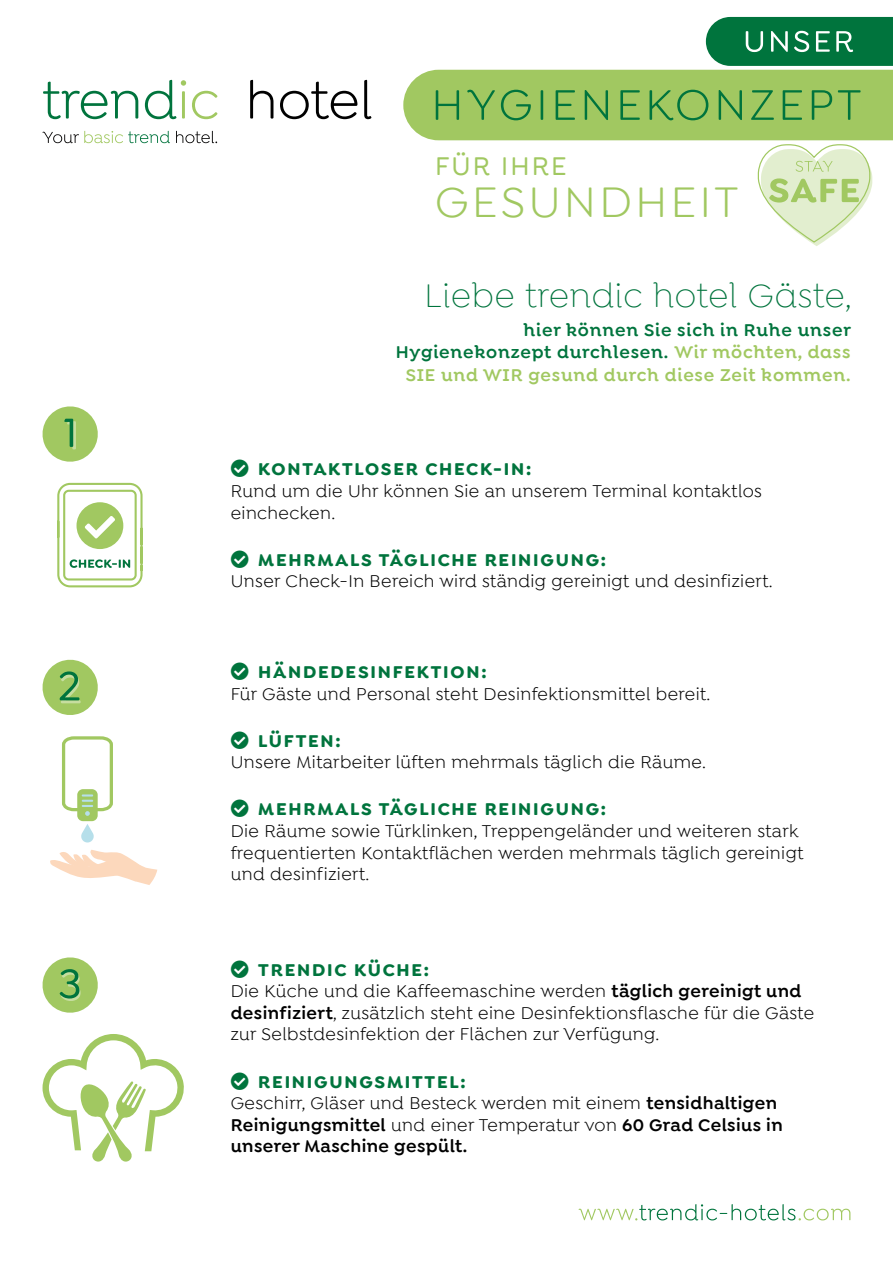
<style>
.page{position:relative;width:893px;height:1263px;background:#fff}
.page>*{position:absolute;margin:0;border:0;box-sizing:border-box;transform-origin:0 0}
.t1{font:45px "Isidora Soft";letter-spacing:.08em;color:#a1c861}
.t2{font:300 34.5px "Isidora Soft Alt";letter-spacing:.025em;color:#00743d}
.t3{font:500 27px "Isidora Soft";letter-spacing:.08em;color:#a1c861}
.t4{font:18px/21.6px "Isidora Soft";letter-spacing:.025em;color:#000}
.t5{font:600 18px/21.6px "Isidora Soft";letter-spacing:.025em;color:#000}
.t6{font:600 18px/22.5px "Isidora Soft Alt";letter-spacing:.045em;color:#00743d;text-align:right}
.s1{color:#a1c861}
.s2{color:#00743d}
.s3{font-weight:700;color:#00743d}
.s4{font-weight:600}
.s5{font-weight:400}
</style>
<div class="page">
<svg style="left:43px;top:81px;width:95px;height:38px"></svg>
<svg style="left:145px;top:80px;width:41px;height:39px"></svg>
<svg style="left:192px;top:91px;width:25px;height:28px"></svg>
<svg style="left:250px;top:80px;width:23px;height:39px"></svg>
<svg style="left:280px;top:81px;width:77px;height:38px"></svg>
<svg style="left:364px;top:80px;width:7px;height:39px"></svg>
<svg style="left:43px;top:131px;width:127px;height:12px"></svg>
<svg style="left:176px;top:131px;width:41px;height:12px"></svg>
<svg style="left:403px;top:17px;width:490px;height:229px"></svg>
<svg style="left:42px;top:406px;width:56px;height:56px"></svg>
<svg style="left:57px;top:482px;width:86px;height:106px"></svg>
<svg style="left:579px;top:1204px;width:271px;height:16px"></svg>
<div style="left:77px;top:789px;width:21px;height:32px;background:#a1c861;border-radius:6px"></div>
<svg style="left:62px;top:736px;width:51px;height:80px"></svg>
<svg style="left:81px;top:824px;width:13px;height:18px"></svg>
<svg style="left:50px;top:850px;width:107px;height:35px"></svg>
<svg style="left:42px;top:659px;width:56px;height:56px"></svg>
<svg style="left:43px;top:1034px;width:141px;height:128px"></svg>
<svg style="left:42px;top:957px;width:56px;height:56px"></svg>
<p class="t3" style="left:435px;top:150px;width:133px">FÜR IHRE</p>
<p class="t1" style="left:435px;top:177px;width:305px">GESUNDHEIT</p>
<p class="t2" style="left:424px;top:277px;width:428px">Liebe trendic hotel Gäste,</p>
<p class="t6" style="left:396px;top:318px;width:457px">hier können Sie sich in Ruhe unser<br>Hygienekonzept durchlesen. <span class="s1">Wir möchten, dass<br>SIE und WIR gesund durch diese Zeit kommen.</span></p>
<p class="t4" style="left:231px;top:459px;width:533px"><span class="s2">●</span> <span class="s3">KONTAKTLOSER CHECK-IN:<br></span>Rund um die Uhr können Sie an unserem Terminal kontaktlos einchecken.</p>
<p class="t4" style="left:231px;top:549px;width:544px"><span class="s2">●</span> <span class="s3">MEHRMALS TÄGLICHE REINIGUNG:<br></span>Unser Check-In Bereich wird ständig gereinigt und desinfiziert.</p>
<p class="t4" style="left:231px;top:661px;width:481px"><span class="s2">●</span> <span class="s3">HÄNDEDESINFEKTION:<br></span>Für Gäste und Personal steht Desinfektionsmittel bereit.</p>
<p class="t4" style="left:231px;top:730px;width:477px"><span class="s2">●</span> <span class="s3">LÜFTEN:<br></span>Unsere Mitarbeiter lüften mehrmals täglich die Räume.</p>
<p class="t4" style="left:231px;top:799px;width:574px"><span class="s2">●</span> <span class="s3">MEHRMALS TÄGLICHE REINIGUNG:<br></span>Die Räume sowie Türklinken, Treppengeländer und weiteren stark frequentierten Kontaktflächen werden mehrmals täglich gereinigt und desinfiziert.</p>
<p class="t4" style="left:231px;top:959px;width:585px"><span class="s2">●</span> <span class="s3">TRENDIC KÜCHE:<br></span>Die Küche und die Kaffeemaschine werden <span class="s4">täglich gereinigt und desinfiziert</span>, zusätzlich steht eine Desinfektionsflasche für die Gäste zur Selbstdesinfektion der Flächen zur Verfügung.</p>
<p class="t5" style="left:231px;top:1071px;width:553px"><span class="s2">●</span> <span class="s3">REINIGUNGSMITTEL:<br></span><span class="s5">Geschirr, Gläser und Besteck werden mit einem</span> tensidhaltigen Reinigungsmittel <span class="s5">und einer Temperatur von</span> 60 Grad Celsius in unserer Maschine gespült.</p>
</div>
